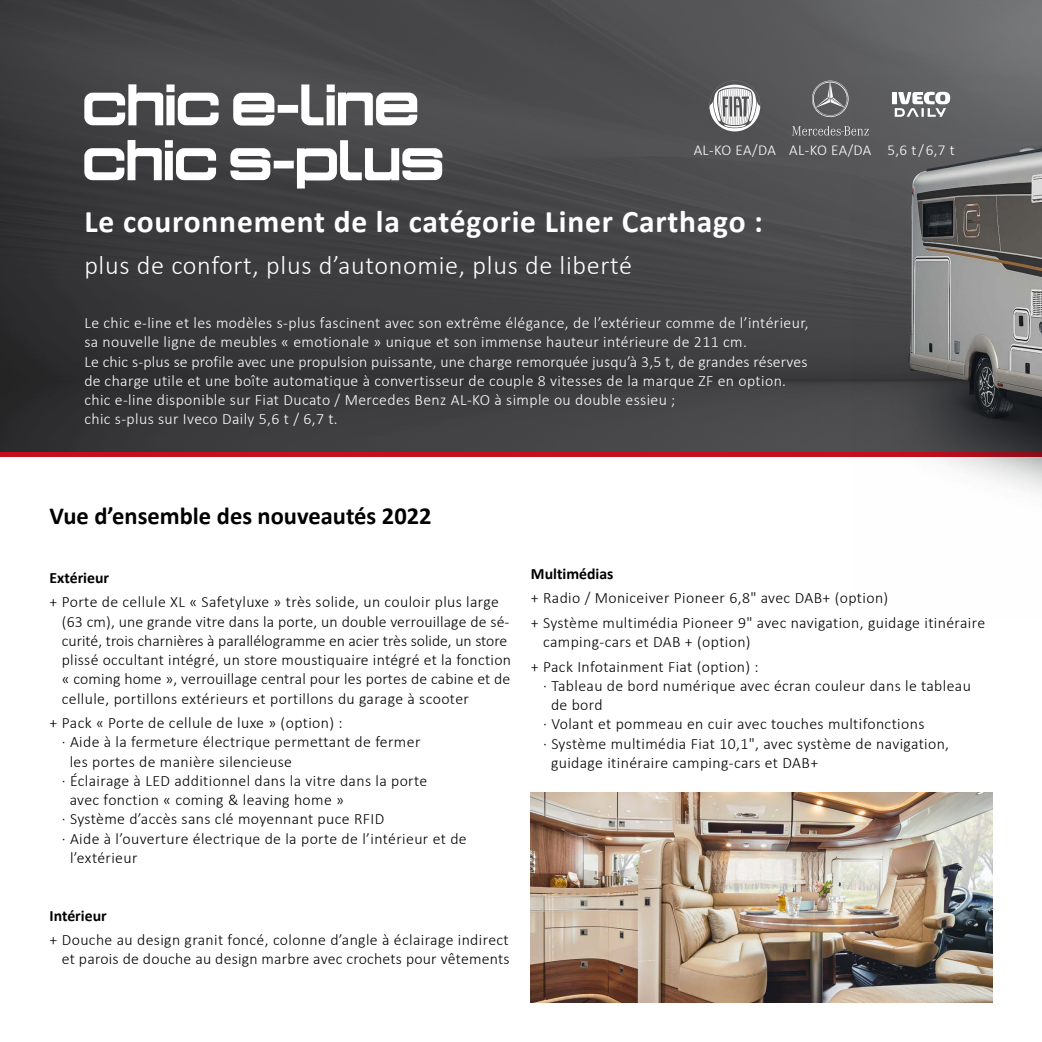
<style>
.page{position:relative;width:1042px;height:1042px;background:#fff}
.page>*{position:absolute;margin:0;border:0;box-sizing:border-box;transform-origin:0 0}
.t1{font:700 31.5px "Calibri";letter-spacing:.025em;color:#fff}
.t2{font:300 26.25px "Calibri";letter-spacing:.025em;color:#fff}
.t3{font:700 24.5px "Calibri";color:#000}
.t4{font:300 15.75px/19.2px "Calibri";letter-spacing:.025em;color:#000}
.t5{font:300 15.75px/19.2px "Calibri";letter-spacing:.025em;color:#fff}
.t6{font:700 15.75px "Calibri";color:#000}
.t7{font:300 15.05px "Calibri";letter-spacing:.015em;color:#fff}
</style>
<div class="page">
<img style="left:531px;top:792px;width:461px;height:210px">
<img style="left:0;top:0;width:1042px;height:452px">
<div style="left:0;top:452px;width:1042px;height:5px;background:#c50e1f"></div>
<svg style="left:84px;top:84px;width:333px;height:42px"></svg>
<svg style="left:84px;top:140px;width:358px;height:48px"></svg>
<img style="left:851px;top:75px;width:191px;height:418px">
<svg style="left:792px;top:81px;width:77px;height:55px;background:#676769"></svg>
<svg style="left:892px;top:92px;width:58px;height:25px"></svg>
<svg style="left:709px;top:81px;width:51px;height:50px"></svg>
<p class="t7" style="left:694px;top:141px;width:263px">AL-KO EA/DA AL-KO EA/DA 5,6 t / 6,7 t</p>
<h1 class="t1" style="left:84px;top:201px;width:680px">Le couronnement de la catégorie Liner Carthago :</h1>
<h2 class="t2" style="left:84px;top:249px;width:549px">plus de confort, plus d’autonomie, plus de liberté</h2>
<p class="t5" style="left:84px;top:313px;width:726px">Le chic e-line et les modèles s-plus fascinent avec son extrême élégance, de l’extérieur comme de l’intérieur, sa nouvelle ligne de meubles « emotionale » unique et son immense hauteur intérieure de 211 cm.<br>Le chic s-plus se profile avec une propulsion puissante, une charge remorquée jusqu’à 3,5 t, de grandes réserves de charge utile et une boîte automatique à convertisseur de couple 8 vitesses de la marque ZF en option. chic e-line disponible sur Fiat Ducato / Mercedes Benz AL-KO à simple ou double essieu ;<br>chic s-plus sur Iveco Daily 5,6 t / 6,7 t.</p>
<h3 class="t3" style="left:50px;top:501px;width:383px">Vue d’ensemble des nouveautés 2022</h3>
<p class="t6" style="left:50px;top:567px;width:61px">Extérieur</p>
<p class="t4" style="left:62px;top:592px;width:451px;text-indent:-12px">+ Porte de cellule XL « Safetyluxe » très solide, un couloir plus large (63 cm), une grande vitre dans la porte, un double verrouillage de sé&shy;curité, trois charnières à parallélogramme en acier très solide, un store plissé occultant intégré, un store moustiquaire intégré et la fonction « coming home », verrouillage central pour les portes de cabine et de cellule, portillons extérieurs et portillons du garage à scooter</p>
<p class="t4" style="left:50px;top:713px;width:295px">+ Pack « Porte de cellule de luxe » (option) :</p>
<p class="t4" style="left:62px;top:732px;width:360px">· Aide à la fermeture électrique permettant de fermer</p>
<p class="t4" style="left:70px;top:751px;width:224px">les portes de manière silencieuse</p>
<p class="t4" style="left:62px;top:771px;width:367px">· Éclairage à LED additionnel dans la vitre dans la porte</p>
<p class="t4" style="left:70px;top:790px;width:276px">avec fonction « coming &amp; leaving home »</p>
<p class="t4" style="left:62px;top:809px;width:324px">· Système d’accès sans clé moyennant puce RFID</p>
<p class="t4" style="left:62px;top:828px;width:406px">· Aide à l’ouverture électrique de la porte de l’intérieur et de</p>
<p class="t4" style="left:70px;top:848px;width:69px">l’extérieur</p>
<p class="t6" style="left:50px;top:905px;width:59px">Intérieur</p>
<p class="t4" style="left:50px;top:930px;width:461px;text-align:right">+ Douche au design granit foncé, colonne d’angle à éclairage indirect et parois de douche au design marbre avec crochets pour vêtements</p>
<p class="t6" style="left:531px;top:563px;width:84px">Multimédias</p>
<p class="t4" style="left:531px;top:586px;width:456px;line-height:24.5px">+ Radio / Moniceiver Pioneer 6,8" avec DAB+ (option)<br>+ Système multimédia Pioneer 9" avec navigation, guidage itinéraire</p>
<p class="t4" style="left:531px;top:629px;width:229px;line-height:24.5px;text-align:center">camping-cars et DAB + (option)<br>+ Pack Infotainment Fiat (option) :</p>
<p class="t4" style="left:543px;top:676px;width:429px">· Tableau de bord numérique avec écran couleur dans le tableau</p>
<p class="t4" style="left:551px;top:695px;width:53px">de bord</p>
<p class="t4" style="left:543px;top:714px;width:383px">· Volant et pommeau en cuir avec touches multifonctions</p>
<p class="t4" style="left:543px;top:734px;width:407px">· Système multimédia Fiat 10,1", avec système de navigation,</p>
<p class="t4" style="left:551px;top:753px;width:269px">guidage itinéraire camping-cars et DAB+</p>
</div>
